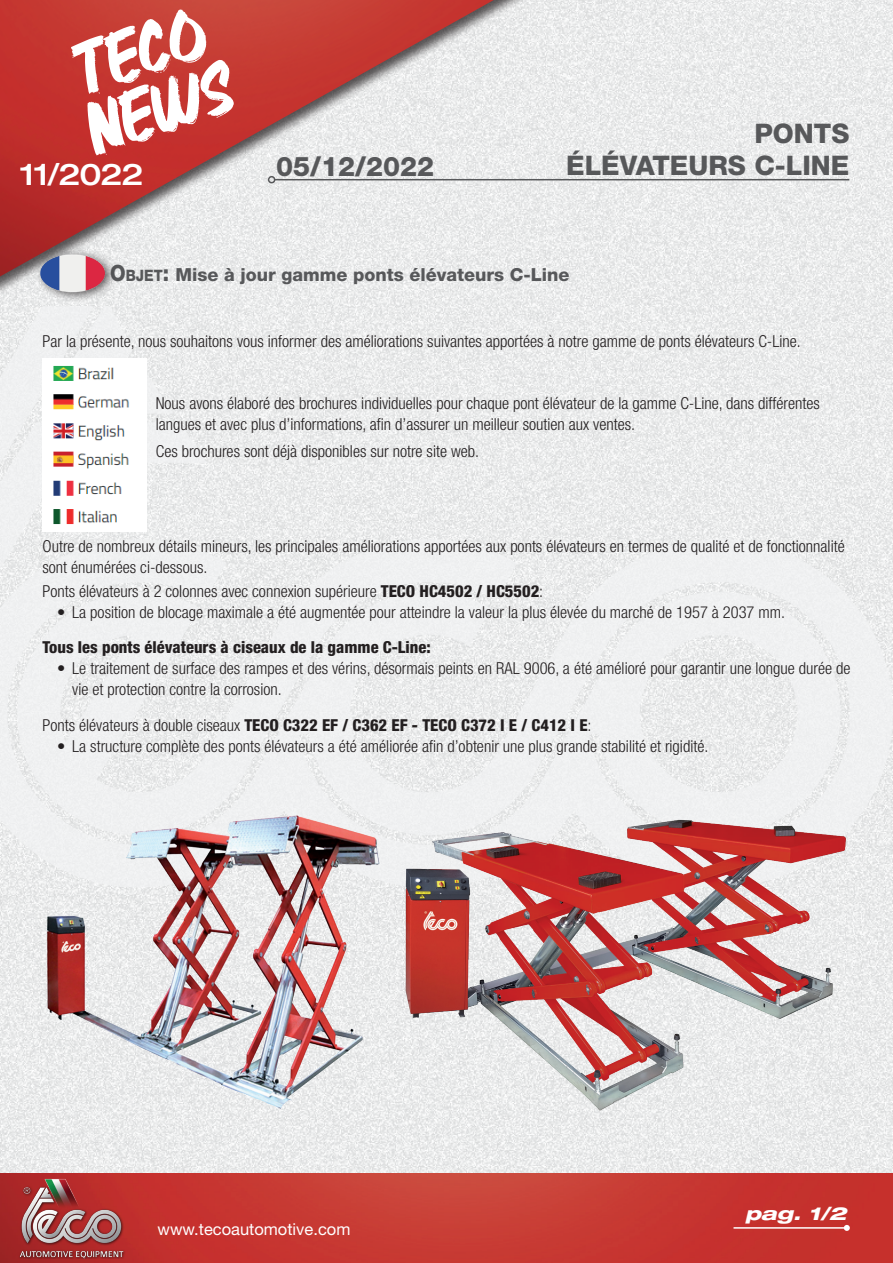
<style>
.page{position:relative;width:893px;height:1263px;background:#fff}
.page>*{position:absolute;margin:0;border:0;box-sizing:border-box;transform-origin:0 0}
.t1{font:500 expanded 30px "Helvetica Neue LT Std";letter-spacing:-.04em;color:#fff}
.t2{font:800 27px/32.4px "Helvetica Neue LT Std";color:#57585a;text-align:right}
.t3{font:800 18px "Helvetica Neue LT Std";color:#57585a}
.t4{font:italic 800 expanded 18px "Helvetica Neue LT Std";color:#fff;scale:1.09 1}
.t5{font:300 condensed 16.5px/21px "Helvetica Neue LT Std";color:#231f20}
.t6{font:800 condensed 16.5px "Helvetica Neue LT Std";color:#231f20}
.t7{font:16.5px "Helvetica Neue LT Std";color:#fff}
.s1{font-size:22.5px}
.s2{font-size:15.75px}
.s3{font-weight:800}
.s4{font-weight:300}
</style>
<div class="page">
<img style="left:0;top:888px;width:893px;height:285px">
<img style="left:0;top:1173px;width:893px;height:90px">
<img style="left:18px;top:1176px;width:155px;height:83px">
<hr style="left:733px;top:1227px;width:114px;height:2px;background:#fff">
<svg style="left:844px;top:1225px;width:6px;height:6px"></svg>
<svg style="left:0;top:415px;width:893px;height:473px;fill:#eeeff0"></svg>
<div style="left:0;top:0;width:893px;height:415px;background:#231f20;opacity:.75"></div>
<img style="left:0;top:0;width:893px;height:401px">
<hr style="left:275px;top:179px;width:574px;height:1px;background:#57585a">
<div style="left:268px;top:176px;width:7px;height:7px;border:2px solid #57585a;border-radius:50%"></div>
<svg style="left:70px;top:9px;width:164px;height:146px"></svg>
<img style="left:39px;top:811px;width:327px;height:303px">
<img style="left:366px;top:811px;width:485px;height:303px">
<img style="left:43px;top:359px;width:104px;height:173px">
<div style="left:35px;top:248px;width:82px;height:55px;background:#231f20;opacity:.75"></div>
<img style="left:39px;top:253px;width:67px;height:39px">
<h1 class="t1" style="left:20px;top:155px;width:125px">11/2022</h1>
<h2 class="t2" style="left:276px;top:150px;width:160px">05/12/2022</h2>
<h2 class="t2" style="left:566px;top:117px;width:285px">PONTS<br>ÉLÉVATEURS C-LINE</h2>
<p class="t3" style="left:110px;top:264px;width:461px"><span class="s1">O</span><span class="s2">bjet</span><span class="s1">:</span> Mise à jour gamme ponts élévateurs C-Line</p>
<p class="t5" style="left:43px;top:331px;width:760px">Par la présente, nous souhaitons vous informer des améliorations suivantes apportées à notre gamme de ponts élévateurs C-Line.</p>
<p class="t5" style="left:156px;top:392px;width:666px">Nous avons élaboré des brochures individuelles pour chaque pont élévateur de la gamme C-Line, dans différentes langues et avec plus d’informations, afin d’assurer un meilleur soutien aux ventes.</p>
<p class="t5" style="left:156px;top:441px;width:325px">Ces brochures sont déjà disponibles sur notre site web.</p>
<p class="t5" style="left:43px;top:535px;width:804px">Outre de nombreux détails mineurs, les principales améliorations apportées aux ponts élévateurs en termes de qualité et de fonctionnalité sont énumérées ci-dessous.</p>
<p class="t5" style="left:43px;top:580px;width:502px">Ponts élévateurs à 2 colonnes avec connexion supérieure <span class="s3">TECO HC4502 / HC5502</span>:</p>
<p class="t5" style="left:57px;top:601px;width:729px">• La position de blocage maximale a été augmentée pour atteindre la valeur la plus élevée du marché de 1957 à 2037 mm.</p>
<p class="t6" style="left:43px;top:637px;width:390px">Tous les ponts élévateurs à ciseaux de la gamme C-Line:</p>
<p class="t5" style="left:72px;top:658px;width:780px;text-indent:-15px">• Le traitement de surface des rampes et des vérins, désormais peints en RAL 9006, a été amélioré pour garantir une longue durée de vie et protection contre la corrosion.</p>
<p class="t6" style="left:43px;top:715px;width:550px"><span class="s4">Ponts élévateurs à double ciseaux</span> TECO C322 EF / C362 EF - TECO C372 I E / C412 I E<span class="s4">:</span></p>
<p class="t5" style="left:57px;top:736px;width:652px">• La structure complète des ponts élévateurs a été améliorée afin d’obtenir une plus grande stabilité et rigidité.</p>
<p class="t7" style="left:158px;top:1219px;width:194px">www.tecoautomotive.com</p>
<p class="t4" style="left:745px;top:1202px;width:95px">pag. 1/2</p>
</div>
